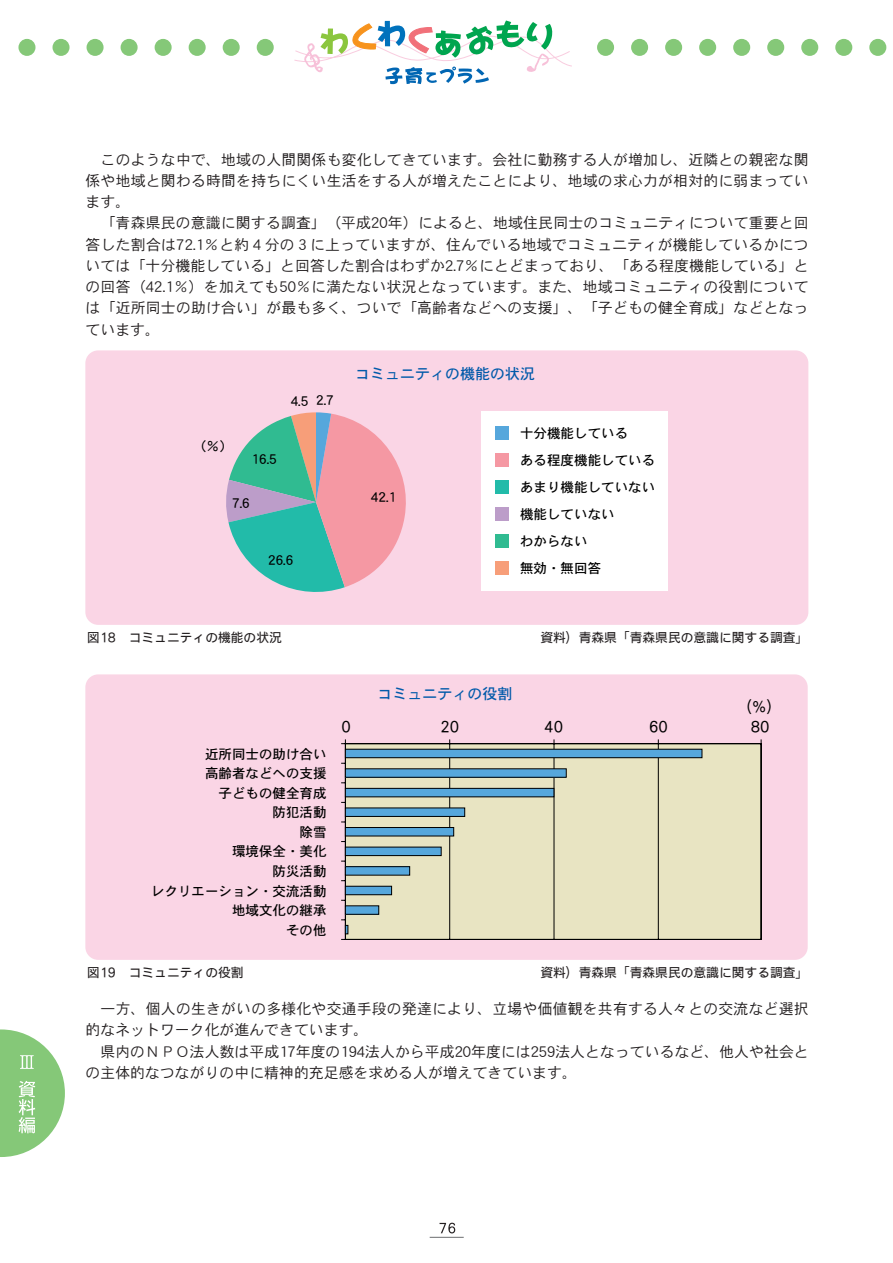
<style>
.page{position:relative;width:893px;height:1263px;background:#fff}
.page>*{position:absolute;margin:0;border:0;box-sizing:border-box;transform-origin:0 0}
.t1{font:15px "DFPHS Gothic CID W5";color:#015aaa}
.t2{font:14.85px/21.3px "DFPHS Gothic CID W3";letter-spacing:.01em;color:#231f20}
.t3{font:14.85px "DFP Gothic PCID W5";color:#000}
.t4{font:13.5px/19.6px "DFPHS Gothic CID W5";color:#000}
.t5{font:12.75px "DFP Gothic PCID W5";color:#231f20}
</style>
<div class="page">
<div style="left:85px;top:350px;width:723px;height:275px;background:#fad5e5;border-radius:13px"></div>
<div style="left:481px;top:411px;width:186px;height:180px;background:#fff"></div>
<svg style="left:226px;top:412px;width:180px;height:180px"></svg>
<div style="left:495px;top:426px;width:14px;height:14px;background:#56a7dc"></div>
<div style="left:495px;top:453px;width:14px;height:14px;background:#f598a3"></div>
<div style="left:495px;top:480px;width:14px;height:14px;background:#22bba9"></div>
<div style="left:495px;top:507px;width:14px;height:14px;background:#bc9dc9"></div>
<div style="left:495px;top:534px;width:14px;height:14px;background:#30bb91"></div>
<div style="left:495px;top:561px;width:14px;height:14px;background:#f79e79"></div>
<div style="left:85px;top:674px;width:722px;height:286px;background:#fad5e5;border-radius:13px"></div>
<svg style="left:341px;top:739px;width:420px;height:201px;background:#e0dbbc"></svg>
<div style="left:345px;top:749px;width:357px;height:9px;background:#56a7dc"></div>
<div style="left:345px;top:749px;width:357px;height:9px;border:1px solid #000"></div>
<div style="left:345px;top:769px;width:221px;height:8px;background:#56a7dc"></div>
<div style="left:345px;top:769px;width:221px;height:9px;border:1px solid #000"></div>
<div style="left:345px;top:788px;width:209px;height:9px;background:#56a7dc"></div>
<div style="left:345px;top:788px;width:209px;height:9px;border:1px solid #000"></div>
<div style="left:345px;top:808px;width:119px;height:8px;background:#56a7dc"></div>
<div style="left:345px;top:808px;width:120px;height:9px;border:1px solid #000"></div>
<div style="left:345px;top:828px;width:108px;height:8px;background:#56a7dc"></div>
<div style="left:345px;top:827px;width:109px;height:9px;border:1px solid #000"></div>
<div style="left:345px;top:847px;width:96px;height:9px;background:#56a7dc"></div>
<div style="left:345px;top:847px;width:96px;height:9px;border:1px solid #000"></div>
<div style="left:345px;top:867px;width:64px;height:8px;background:#56a7dc"></div>
<div style="left:345px;top:866px;width:65px;height:9px;border:1px solid #000"></div>
<div style="left:345px;top:886px;width:46px;height:9px;background:#56a7dc"></div>
<div style="left:345px;top:886px;width:47px;height:9px;border:1px solid #000"></div>
<div style="left:345px;top:906px;width:34px;height:8px;background:#56a7dc"></div>
<div style="left:345px;top:906px;width:34px;height:9px;border:1px solid #000"></div>
<svg style="left:345px;top:925px;width:3px;height:9px"></svg>
<div style="left:18px;top:39px;width:17px;height:17px;background:#85c878;border-radius:50%"></div>
<div style="left:52px;top:39px;width:17px;height:17px;background:#85c878;border-radius:50%"></div>
<div style="left:87px;top:39px;width:17px;height:17px;background:#85c878;border-radius:50%"></div>
<div style="left:121px;top:39px;width:17px;height:17px;background:#85c878;border-radius:50%"></div>
<div style="left:155px;top:39px;width:17px;height:17px;background:#85c878;border-radius:50%"></div>
<div style="left:189px;top:39px;width:17px;height:17px;background:#85c878;border-radius:50%"></div>
<div style="left:223px;top:39px;width:17px;height:17px;background:#85c878;border-radius:50%"></div>
<div style="left:257px;top:39px;width:17px;height:17px;background:#85c878;border-radius:50%"></div>
<div style="left:597px;top:39px;width:17px;height:17px;background:#85c878;border-radius:50%"></div>
<div style="left:631px;top:39px;width:17px;height:17px;background:#85c878;border-radius:50%"></div>
<div style="left:665px;top:39px;width:17px;height:17px;background:#85c878;border-radius:50%"></div>
<div style="left:699px;top:39px;width:17px;height:17px;background:#85c878;border-radius:50%"></div>
<div style="left:733px;top:39px;width:17px;height:17px;background:#85c878;border-radius:50%"></div>
<div style="left:767px;top:39px;width:17px;height:17px;background:#85c878;border-radius:50%"></div>
<div style="left:801px;top:39px;width:17px;height:17px;background:#85c878;border-radius:50%"></div>
<div style="left:835px;top:39px;width:17px;height:17px;background:#85c878;border-radius:50%"></div>
<div style="left:869px;top:39px;width:17px;height:17px;background:#85c878;border-radius:50%"></div>
<svg style="left:294px;top:20px;width:278px;height:64px"></svg>
<svg style="left:0;top:1029px;width:65px;height:128px"></svg>
<svg style="left:439px;top:1222px;width:17px;height:12px"></svg>
<hr style="left:429px;top:1237px;width:34px;height:1px;background:#6c6d70">
<p class="t2" style="left:86px;top:150px;width:724px">　このような中で、地域の人間関係も変化してきています。会社に勤務する人が増加し、近隣との親密な関係や地域と関わる時間を持ちにくい生活をする人が増えたことにより、地域の求心力が相対的に弱まっています。<br>　「青森県民の意識に関する調査」（平成20年）によると、地域住民同士のコミュニティについて重要と回答した割合は72.1％と約４分の３に上っていますが、住んでいる地域でコミュニティが機能しているかについては「十分機能している」と回答した割合はわずか2.7％にとどまっており、「ある程度機能している」との回答（42.1％）を加えても50％に満たない状況となっています。また、地域コミュニティの役割については「近所同士の助け合い」が最も多く、ついで「高齢者などへの支援」、「子どもの健全育成」などとなっています。</p>
<p class="t4" style="left:193px;top:438px;width:42px">（％）</p>
<p class="t4" style="left:251px;top:451px;width:27px">16.5</p>
<p class="t4" style="left:232px;top:495px;width:19px">7.6</p>
<p class="t4" style="left:291px;top:392px;width:45px">4.5 2.7</p>
<p class="t4" style="left:268px;top:552px;width:27px">26.6</p>
<p class="t1" style="left:355px;top:368px;width:181px">コミュニティの機能の状況</p>
<p class="t4" style="left:371px;top:489px;width:27px">42.1</p>
<p class="t4" style="left:520px;top:422px;width:136px;line-height:27px">十分機能している<br>ある程度機能しているあまり機能していない機能していない<br>わからない<br>無効・無回答</p>
<p class="t5" style="left:87px;top:632px;width:196px">図18　コミュニティの機能の状況</p>
<p class="t5" style="left:540px;top:632px;width:269px">資料）青森県「青森県民の意識に関する調査」</p>
<p class="t1" style="left:377px;top:688px;width:136px">コミュニティの役割</p>
<p class="t3" style="left:737px;top:701px;width:46px">（％）</p>
<p class="t4" style="left:341px;top:716px;width:9px">0</p>
<p class="t4" style="left:753px;top:716px;width:17px">80</p>
<p class="t4" style="left:441px;top:716px;width:17px">20</p>
<p class="t4" style="left:545px;top:716px;width:17px">40</p>
<p class="t4" style="left:649px;top:716px;width:17px">60</p>
<p class="t3" style="left:341px;top:721px;width:11px">0</p>
<p class="t3" style="left:440px;top:721px;width:20px">20</p>
<p class="t3" style="left:544px;top:721px;width:20px">40</p>
<p class="t3" style="left:649px;top:721px;width:20px">60</p>
<p class="t3" style="left:750px;top:721px;width:20px">80</p>
<p class="t4" style="left:151px;top:745px;width:177px;text-align:right">近所同士の助け合い<br>高齢者などへの支援<br>子どもの健全育成<br>防犯活動<br>除雪<br>環境保全・美化<br>防災活動<br>レクリエーション・交流活動地域文化の継承<br>その他</p>
<p class="t5" style="left:87px;top:967px;width:158px">図19　コミュニティの役割</p>
<p class="t5" style="left:540px;top:967px;width:269px">資料）青森県「青森県民の意識に関する調査」</p>
<p class="t2" style="left:86px;top:1000px;width:724px">　一方、個人の生きがいの多様化や交通手段の発達により、立場や価値観を共有する人々との交流など選択的なネットワーク化が進んできています。<br>　県内のＮＰＯ法人数は平成17年度の194法人から平成20年度には259法人となっているなど、他人や社会との主体的なつながりの中に精神的充足感を求める人が増えてきています。</p>
</div>
